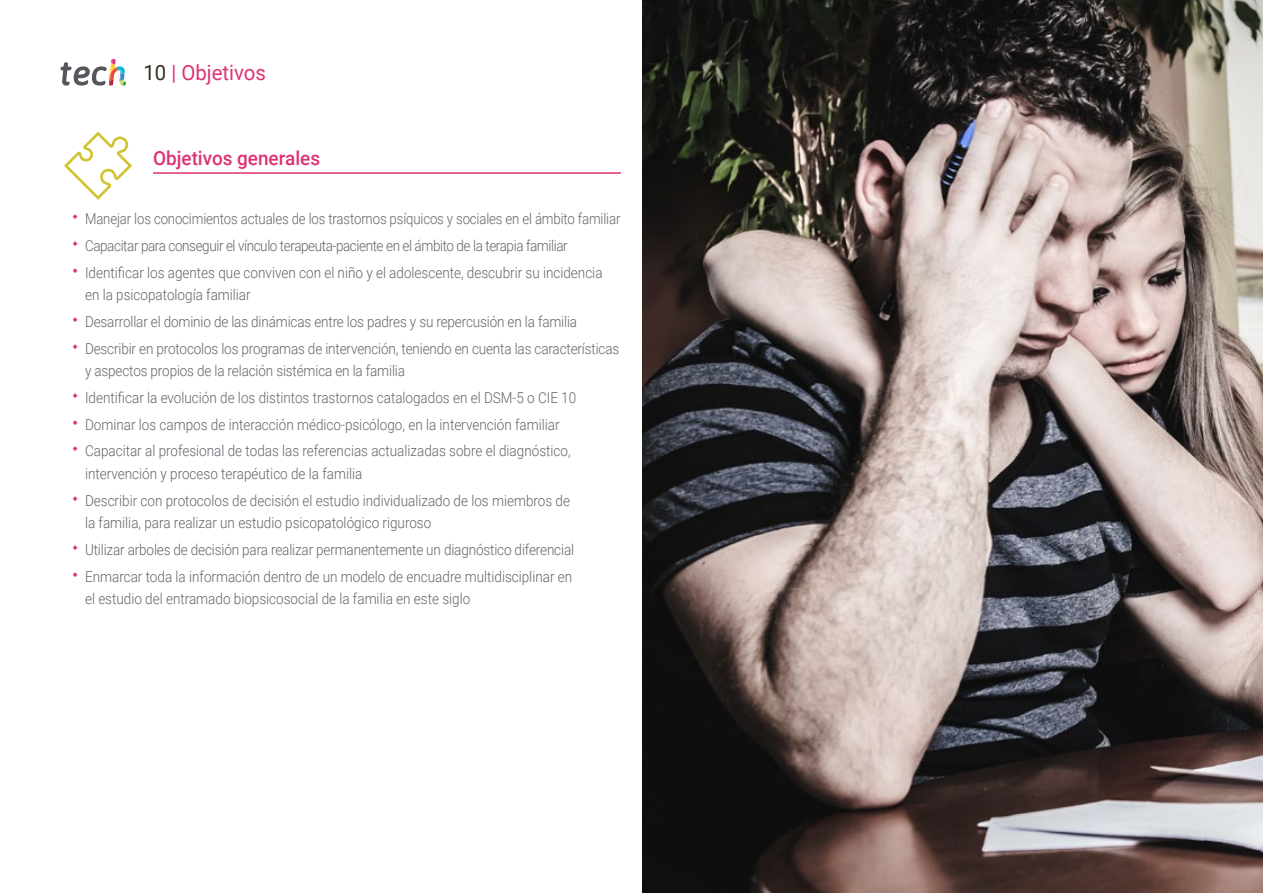
<style>
.page{position:relative;width:1263px;height:893px;background:#fff}
.page>*{position:absolute;margin:0;border:0;box-sizing:border-box;transform-origin:0 0}
.t1{font:21px "Roboto";color:#df3174}
.t2{font:500 19.5px "Roboto";color:#df3174}
.t3{font:300 15px/26.7px "Roboto";color:#61646a;scale:.9 1}
.t4{font:300 15px/26.7px "Roboto";color:#61646a;scale:.88 1}
.s1{color:#312e20}
</style>
<div class="page">
<img style="left:642px;top:0;width:621px;height:893px">
<svg style="left:64px;top:132px;width:68px;height:68px"></svg>
<svg style="left:61px;top:59px;width:65px;height:27px"></svg>
<hr style="left:153px;top:173px;width:468px;height:1px;background:#df3174">
<h1 class="t1" style="left:144px;top:57px;width:124px"><span class="s1">10</span> | Objetivos</h1>
<h2 class="t2" style="left:153px;top:144px;width:169px">Objetivos generales</h2>
<p class="t4" style="left:85px;top:205px;width:610px">Manejar los conocimientos actuales de los trastornos psíquicos y sociales en el ámbito familiar<br>Capacitar para conseguir el vínculo terapeuta-paciente en el ámbito de la terapia familiar<br>Identificar los agentes que conviven con el niño y el adolescente, descubrir su incidencia</p>
<p class="t3" style="left:85px;top:281px;width:595px">en la psicopatología familiar<br>Desarrollar el dominio de las dinámicas entre los padres y su repercusión en la familia<br>Describir en protocolos los programas de intervención, teniendo en cuenta las características</p>
<p class="t3" style="left:85px;top:357px;width:547px">y aspectos propios de la relación sistémica en la familia<br>Identificar la evolución de los distintos trastornos catalogados en el DSM-5 o CIE 10<br>Dominar los campos de interacción médico-psicólogo, en la intervención familiar Capacitar al profesional de todas las referencias actualizadas sobre el diagnóstico,</p>
<p class="t3" style="left:85px;top:460px;width:540px">intervención y proceso terapéutico de la familia<br>Describir con protocolos de decisión el estudio individualizado de los miembros de</p>
<p class="t3" style="left:85px;top:509px;width:545px">la familia, para realizar un estudio psicopatológico riguroso<br>Utilizar arboles de decisión para realizar permanentemente un diagnóstico diferencial<br>Enmarcar toda la información dentro de un modelo de encuadre multidisciplinar en</p>
<p class="t3" style="left:85px;top:585px;width:429px">el estudio del entramado biopsicosocial de la familia en este siglo</p>
</div>
